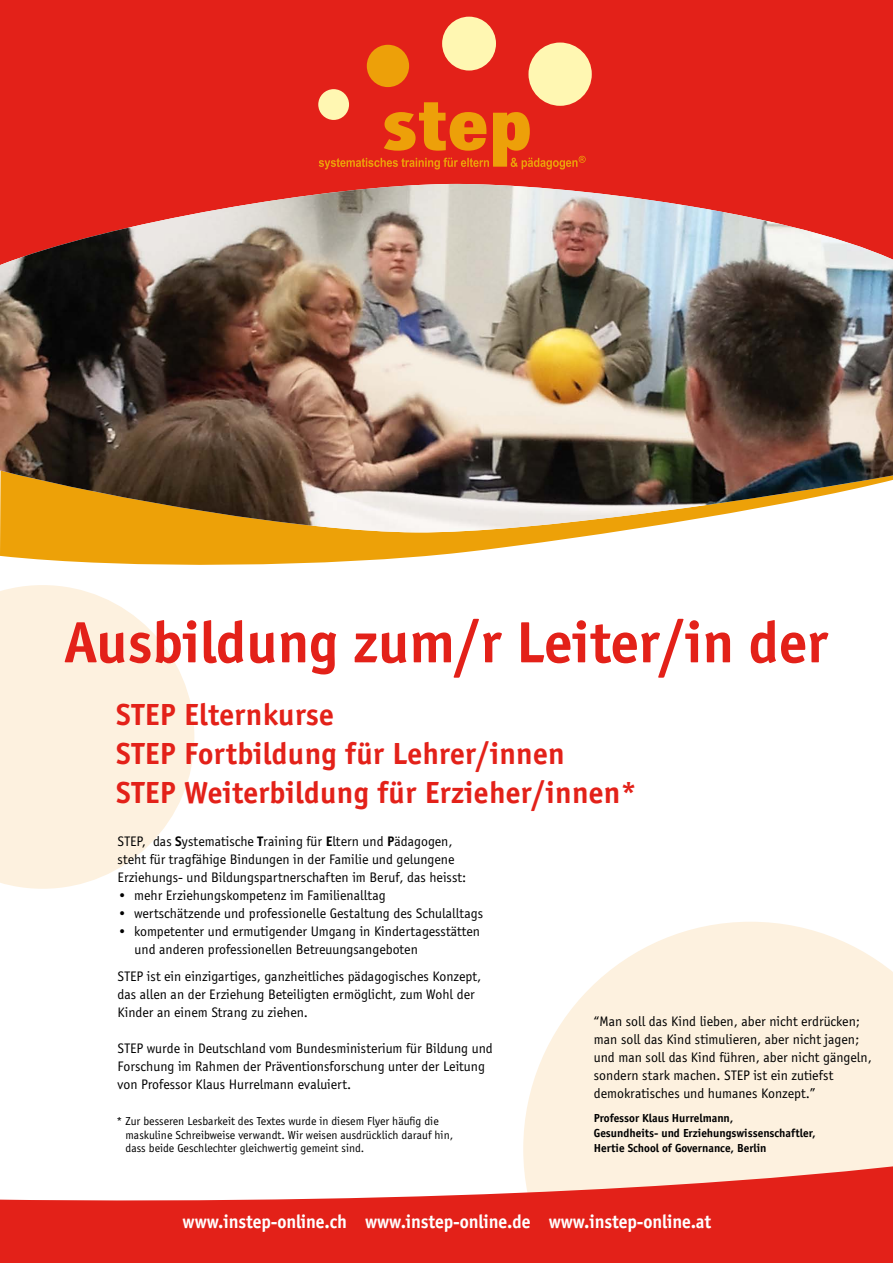
<style>
.page{position:relative;width:893px;height:1263px;background:#fff}
.page>*{position:absolute;margin:0;border:0;box-sizing:border-box;transform-origin:0 0}
.t1{font:700 60px "Officina Sans";color:#e32119}
.t2{font:700 31.5px/39.2px "Officina Sans";letter-spacing:.01em;color:#e32119}
.t3{font:700 19.5px "Officina Sans";letter-spacing:-.005em;color:#fff;scale:.96 1}
.t4{font:14.25px/18px "Officina Sans";color:#000}
.t5{font:12px/13.5px "Officina Sans";color:#000}
.t6{font:700 12px/15px "Officina Sans";color:#000}
.s1{font-weight:700}
</style>
<div class="page">
<svg style="left:523px;top:922px;width:370px;height:231px;fill:#fdf1df"></svg>
<svg style="left:0;top:1153px;width:893px;height:110px;fill:#e32119"></svg>
<svg style="left:0;top:585px;width:194px;height:304px;fill:#fdf1df"></svg>
<div style="left:0;top:0;width:893px;height:183px;background:#e32119"></div>
<svg style="left:0;top:533px;width:607px;height:32px;fill:#eda108"></svg>
<img style="left:0;top:184px;width:893px;height:349px">
<div style="left:528px;top:43px;width:64px;height:63px;background:#fff7b2;border-radius:50%"></div>
<div style="left:442px;top:17px;width:54px;height:54px;background:#fff7b2;border-radius:50%"></div>
<div style="left:367px;top:45px;width:42px;height:42px;background:#eda009;border-radius:50%"></div>
<div style="left:318px;top:89px;width:31px;height:31px;background:#fff7b2;border-radius:50%"></div>
<svg style="left:319px;top:102px;width:267px;height:67px;background:#e64a19"></svg>
<h1 class="t1" style="left:64px;top:606px;width:765px">Ausbildung zum/r Leiter/in der</h1>
<h2 class="t2" style="left:116px;top:695px;width:522px">STEP Elternkurse<br>STEP Fortbildung für Lehrer/innen<br>STEP Weiterbildung für Erzieher/innen*</h2>
<p class="t4" style="left:118px;top:833px;width:350px">STEP, das <span class="s1">S</span>ystematische <span class="s1">T</span>raining für <span class="s1">E</span>ltern und <span class="s1">P</span>ädagogen, steht für tragfähige Bindungen in der Familie und gelungene<br>Erziehungs- und Bildungspartnerschaften im Beruf, das heisst:</p>
<p class="t4" style="left:118px;top:887px;width:270px">• mehr Erziehungskompetenz im Familienalltag</p>
<p class="t4" style="left:118px;top:905px;width:367px">• wertschätzende und professionelle Gestaltung des Schulalltags</p>
<p class="t4" style="left:135px;top:923px;width:347px;text-indent:-17px">• kompetenter und ermutigender Umgang in Kindertagesstätten und anderen professionellen Betreuungsangeboten</p>
<p class="t4" style="left:118px;top:967px;width:365px">STEP ist ein einzigartiges, ganzheitliches pädagogisches Konzept, das allen an der Erziehung Beteiligten ermöglicht, zum Wohl der<br>Kinder an einem Strang zu ziehen.</p>
<p class="t4" style="left:118px;top:1039px;width:377px">STEP wurde in Deutschland vom Bundesministerium für Bildung und<br>Forschung im Rahmen der Präventionsforschung unter der Leitung von Professor Klaus Hurrelmann evaluiert.</p>
<p class="t5" style="left:126px;top:1114px;width:329px;text-indent:-9px">* Zur besseren Lesbarkeit des Textes wurde in diesem Flyer häufig die maskuline Schreibweise verwandt. Wir weisen ausdrücklich darauf hin, dass beide Geschlechter gleichwertig gemeint sind.</p>
<p class="t4" style="left:594px;top:1012px;width:279px">“Man soll das Kind lieben, aber nicht erdrücken; man soll das Kind stimulieren, aber nicht jagen; und man soll das Kind führen, aber nicht gängeln, sondern stark machen. STEP ist ein zutiefst demokratisches und humanes Konzept.”</p>
<p class="t6" style="left:594px;top:1110px;width:223px">Professor Klaus Hurrelmann,<br>Gesundheits- und Erziehungswissenschaftler,<br>Hertie School of Governance, Berlin</p>
<h3 class="t3" style="left:183px;top:1209px;width:552px">www.instep-online.ch www.instep-online.de www.instep-online.at</h3>
</div>
